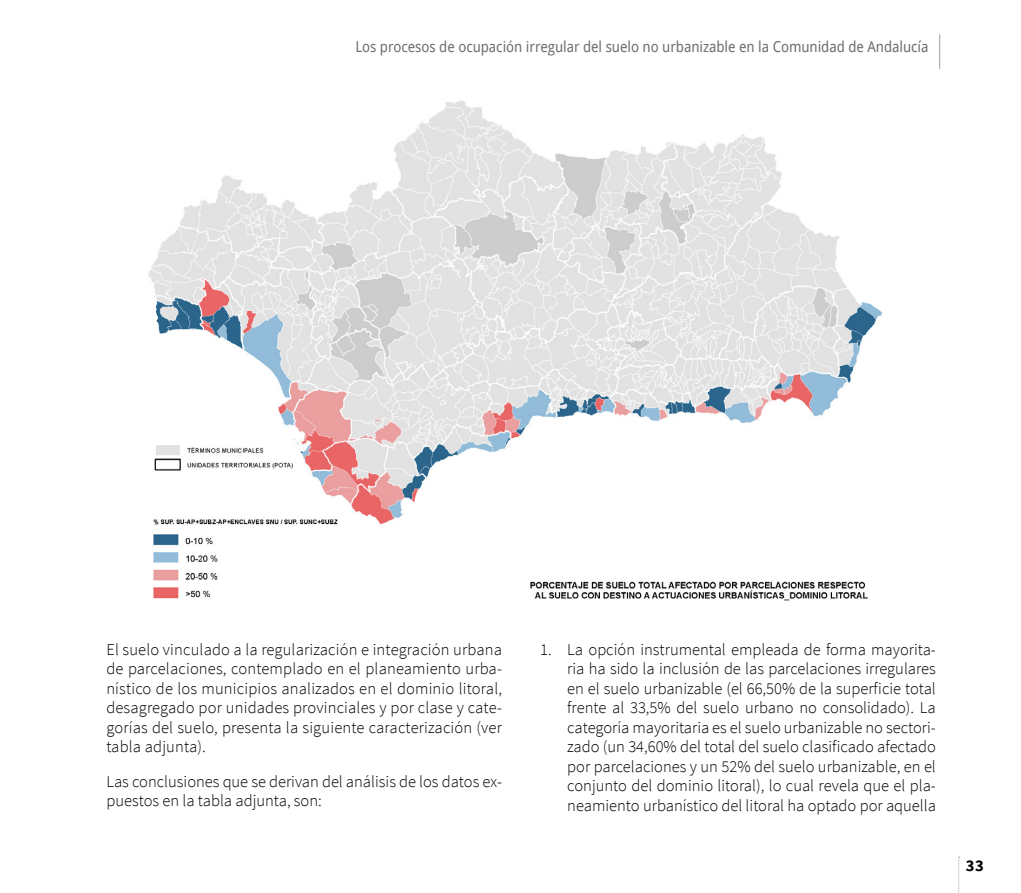
<style>
.page{position:relative;width:1021px;height:893px;background:#fff}
.page>*{position:absolute;margin:0;border:0;box-sizing:border-box;transform-origin:0 0}
.t1{font:300 16.5px/19.5px "Source Sans Pro";color:#000;text-align:justify}
.t2{font:700 16.5px "Source Sans Pro";color:#000}
.t3{font:15px "Droid Sans";letter-spacing:-.005em;color:#706f6f;scale:.93 1}
</style>
<div class="page">
<hr style="left:939px;top:34px;width:1px;height:35px;background:#9d9d9c">
<svg style="left:958px;top:857px;width:1px;height:36px"></svg>
<img style="left:148px;top:100px;width:735px;height:501px">
<p class="t3" style="left:355px;top:38px;width:618px">Los procesos de ocupación irregular del suelo no urbanizable en la Comunidad de Andalucía</p>
<p class="t1" style="left:106px;top:639px;width:397px">El suelo vinculado a la regularización e integración urbana de parcelaciones, contemplado en el planeamiento urba&shy;nístico de los municipios analizados en el dominio litoral, desagregado por unidades provinciales y por clase y cate&shy;gorías del suelo, presenta la siguiente caracterización (ver tabla adjunta).</p>
<p class="t1" style="left:106px;top:771px;width:397px">Las conclusiones que se derivan del análisis de los datos ex&shy;puestos en la tabla adjunta, son:</p>
<p class="t1" style="left:567px;top:639px;width:370px;text-indent:-27px">1. La opción instrumental empleada de forma mayorita&shy;ria ha sido la inclusión de las parcelaciones irregulares en el suelo urbanizable (el 66,50% de la superficie total frente al 33,5% del suelo urbano no consolidado). La categoría mayoritaria es el suelo urbanizable no sectori&shy;zado (un 34,60% del total del suelo clasificado afectado por parcelaciones y un 52% del suelo urbanizable, en el conjunto del dominio litoral), lo cual revela que el pla&shy;neamiento urbanístico del litoral ha optado por aquella</p>
<p class="t2" style="left:965px;top:854px;width:19px">33</p>
</div>
